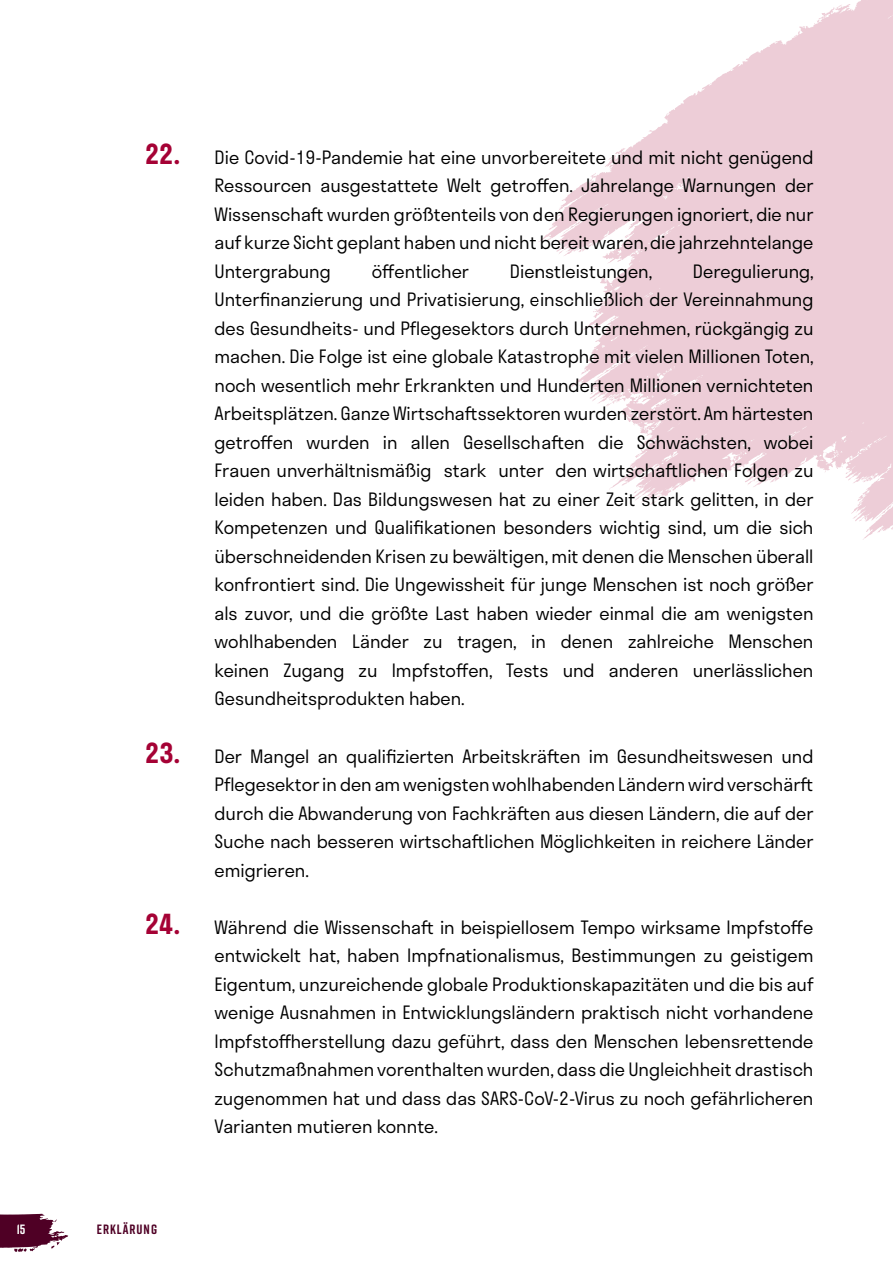
<style>
.page{position:relative;width:893px;height:1263px;background:#fff}
.page>*{position:absolute;margin:0;border:0;box-sizing:border-box;transform-origin:0 0}
.t1{font:300 18px/28.5px "Stratos";color:#000;text-align:justify}
.t2{font:700 13.5px "Rift";letter-spacing:.075em;color:#4f0025}
.t3{font:700 13.5px "Rift";color:#fff}
.s1{font-weight:600;font-size:27px;color:#a50235}
</style>
<div class="page">
<svg style="left:0;top:1213px;width:68px;height:39px"></svg>
<svg style="left:538px;top:0;width:355px;height:540px;fill:#edcdd7"></svg>
<p class="t1" style="left:214px;top:143px;width:601px;text-indent:-70px"><span class="s1">22.</span> Die Covid-19-Pandemie hat eine unvorbereitete und mit nicht genügend Ressourcen ausgestattete Welt getroffen. Jahrelange Warnungen der Wissenschaft wurden größtenteils von den Regierungen ignoriert, die nur auf kurze Sicht geplant haben und nicht bereit waren, die jahrzehntelange Untergrabung</p>
<p class="t1" style="left:372px;top:256px;width:99px">öffentlicher</p>
<p class="t1" style="left:510px;top:256px;width:144px">Dienstleistungen,</p>
<p class="t1" style="left:214px;top:256px;width:601px;text-indent:478px">Deregulierung, Unterfinanzierung und Privatisierung, einschließlich der Vereinnahmung des Gesundheits- und Pflegesektors durch Unternehmen, rückgängig zu machen. Die Folge ist eine globale Katastrophe mit vielen Millionen Toten, noch wesentlich mehr Erkrankten und Hunderten Millionen vernichteten Arbeitsplätzen. Ganze Wirtschaftssektoren wurden zerstört. Am härtesten getroffen wurden in allen Gesellschaften die Schwächsten, wobei Frauen unverhältnismäßig stark unter den wirtschaftlichen Folgen zu leiden haben. Das Bildungswesen hat zu einer Zeit stark gelitten, in der Kompetenzen und Qualifikationen besonders wichtig sind, um die sich überschneidenden Krisen zu bewältigen, mit denen die Menschen überall konfrontiert sind. Die Ungewissheit für junge Menschen ist noch größer als zuvor, und die größte Last haben wieder einmal die am wenigsten wohlhabenden Länder zu tragen, in denen zahlreiche Menschen keinen Zugang zu Impfstoffen, Tests und anderen unerlässlichen Gesundheitsprodukten haben.</p>
<p class="t1" style="left:214px;top:741px;width:601px;text-indent:-70px"><span class="s1">23.</span> Der Mangel an qualifizierten Arbeitskräften im Gesundheitswesen und Pflegesektor in den am wenigsten wohlhabenden Ländern wird verschärft durch die Abwanderung von Fachkräften aus diesen Ländern, die auf der Suche nach besseren wirtschaftlichen Möglichkeiten in reichere Länder emigrieren.</p>
<p class="t1" style="left:214px;top:912px;width:601px;text-indent:-70px"><span class="s1">24.</span> Während die Wissenschaft in beispiellosem Tempo wirksame Impfstoffe entwickelt hat, haben Impfnationalismus, Bestimmungen zu geistigem Eigentum, unzureichende globale Produktionskapazitäten und die bis auf wenige Ausnahmen in Entwicklungsländern praktisch nicht vorhandene Impfstoffherstellung dazu geführt, dass den Menschen lebensrettende Schutzmaßnahmen vorenthalten wurden, dass die Ungleichheit drastisch zugenommen hat und dass das SARS-CoV-2-Virus zu noch gefährlicheren Varianten mutieren konnte.</p>
<p class="t3" style="left:17px;top:1219px;width:10px">15</p>
<p class="t2" style="left:97px;top:1219px;width:62px">ERKLÄRUNG</p>
</div>
